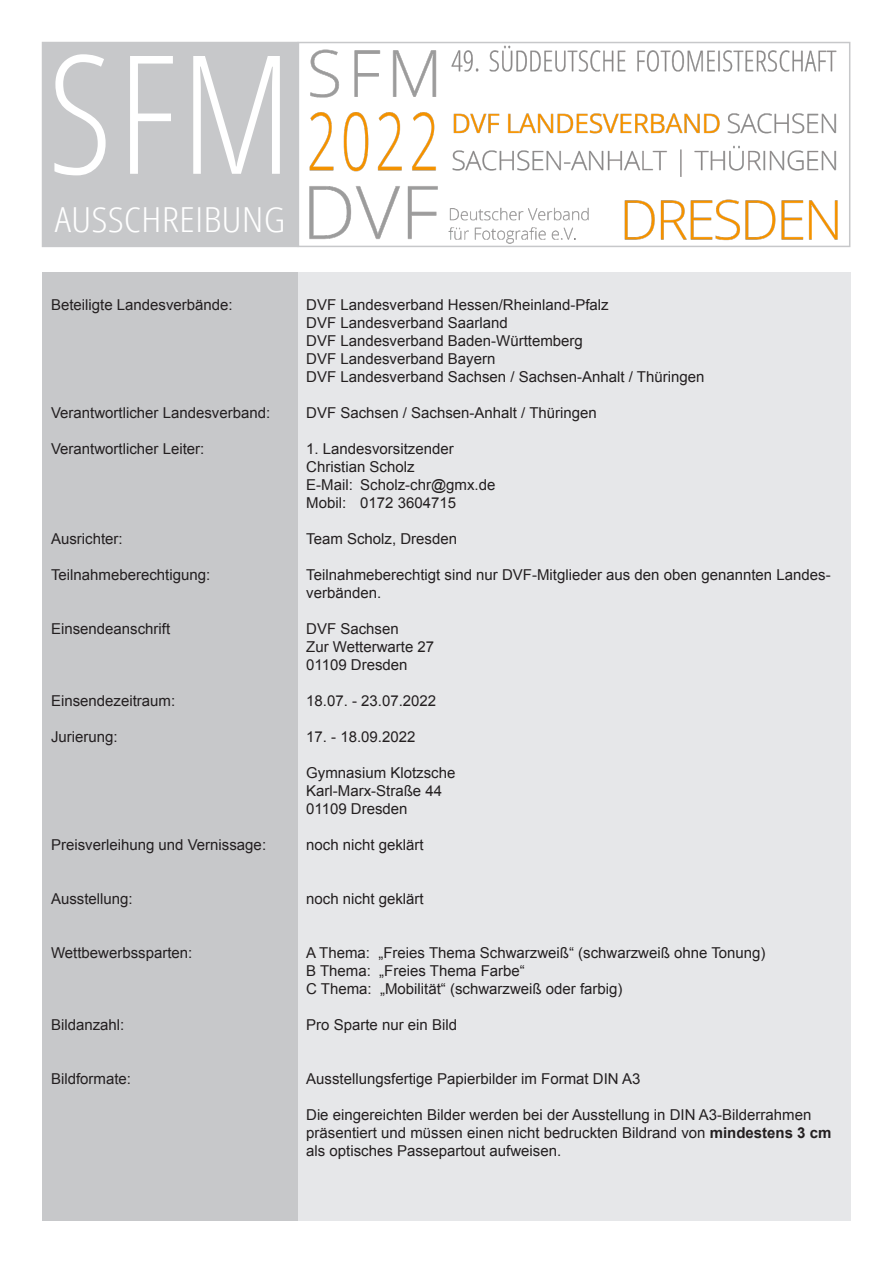
<style>
.page{position:relative;width:893px;height:1263px;background:#fff}
.page>*{position:absolute;margin:0;border:0;box-sizing:border-box;transform-origin:0 0}
.t1{font:300 condensed 165px "Open Sans";color:#fff}
.t2{font:300 condensed 34.5px "Open Sans";color:#fff;scale:1.19 1}
.t3{font:15px/18px "Arial";color:#231f20}
.s1{font-weight:700}
</style>
<div class="page">
<div style="left:43px;top:272px;width:807px;height:948px;background:#c7c8ca"></div>
<div style="left:298px;top:272px;width:552px;height:948px;background:#e6e7e9"></div>
<img style="left:309px;top:45px;width:529px;height:199px">
<div style="left:298px;top:42px;width:552px;height:205px;border:2px solid #c7c8ca"></div>
<div style="left:43px;top:43px;width:255px;height:203px;background:#c7c8ca"></div>
<div style="left:42px;top:42px;width:256px;height:205px;border:2px solid #c7c8ca"></div>
<h1 class="t1" style="left:48px;top:2px;width:247px">SFM</h1>
<h2 class="t2" style="left:55px;top:196px;width:195px">AUSSCHREIBUNG</h2>
<p class="t3" style="left:51px;top:295px;width:183px">Beteiligte Landesverbände:</p>
<p class="t3" style="left:51px;top:403px;width:221px">Verantwortlicher Landesverband:</p>
<p class="t3" style="left:51px;top:439px;width:155px">Verantwortlicher Leiter:</p>
<p class="t3" style="left:51px;top:529px;width:73px">Ausrichter:</p>
<p class="t3" style="left:51px;top:565px;width:161px">Teilnahmeberechtigung:</p>
<p class="t3" style="left:51px;top:619px;width:121px">Einsendeanschrift</p>
<p class="t3" style="left:51px;top:691px;width:126px">Einsendezeitraum:</p>
<p class="t3" style="left:51px;top:727px;width:68px">Jurierung:</p>
<p class="t3" style="left:51px;top:835px;width:217px">Preisverleihung und Vernissage:</p>
<p class="t3" style="left:51px;top:889px;width:83px">Ausstellung:</p>
<p class="t3" style="left:51px;top:943px;width:143px">Wettbewerbssparten:</p>
<p class="t3" style="left:51px;top:1015px;width:75px">Bildanzahl:</p>
<p class="t3" style="left:51px;top:1069px;width:82px">Bildformate:</p>
<p class="t3" style="left:306px;top:295px;width:400px">DVF Landesverband Hessen/Rheinland-Pfalz<br>DVF Landesverband Saarland<br>DVF Landesverband Baden-Württemberg<br>DVF Landesverband Bayern<br>DVF Landesverband Sachsen / Sachsen-Anhalt / Thüringen</p>
<p class="t3" style="left:306px;top:403px;width:292px">DVF Sachsen / Sachsen-Anhalt / Thüringen</p>
<p class="t3" style="left:306px;top:439px;width:191px">1. Landesvorsitzender<br>Christian Scholz<br>E-Mail: Scholz-chr@gmx.de<br>Mobil: 0172 3604715</p>
<p class="t3" style="left:306px;top:529px;width:152px">Team Scholz, Dresden</p>
<p class="t3" style="left:306px;top:565px;width:526px">Teilnahmeberechtigt sind nur DVF-Mitglieder aus den oben genannten Landes&shy;verbänden.</p>
<p class="t3" style="left:306px;top:619px;width:130px">DVF Sachsen<br>Zur Wetterwarte 27<br>01109 Dresden</p>
<p class="t3" style="left:306px;top:691px;width:132px">18.07. - 23.07.2022</p>
<p class="t3" style="left:306px;top:727px;width:111px">17. - 18.09.2022</p>
<p class="t3" style="left:306px;top:763px;width:151px">Gymnasium Klotzsche<br>Karl-Marx-Straße 44<br>01109 Dresden</p>
<p class="t3" style="left:306px;top:835px;width:119px">noch nicht geklärt</p>
<p class="t3" style="left:306px;top:889px;width:119px">noch nicht geklärt</p>
<p class="t3" style="left:306px;top:943px;width:461px">A Thema: „Freies Thema Schwarzweiß“ (schwarzweiß ohne Tonung)<br>B Thema: „Freies Thema Farbe“<br>C Thema: „Mobilität“ (schwarzweiß oder farbig)</p>
<p class="t3" style="left:306px;top:1015px;width:152px">Pro Sparte nur ein Bild</p>
<p class="t3" style="left:306px;top:1069px;width:336px">Ausstellungsfertige Papierbilder im Format DIN A3</p>
<p class="t3" style="left:306px;top:1105px;width:527px">Die eingereichten Bilder werden bei der Ausstellung in DIN A3-Bilderrahmen präsentiert und müssen einen nicht bedruckten Bildrand von <span class="s1">mindestens 3 cm </span>als optisches Passepartout aufweisen.</p>
</div>
